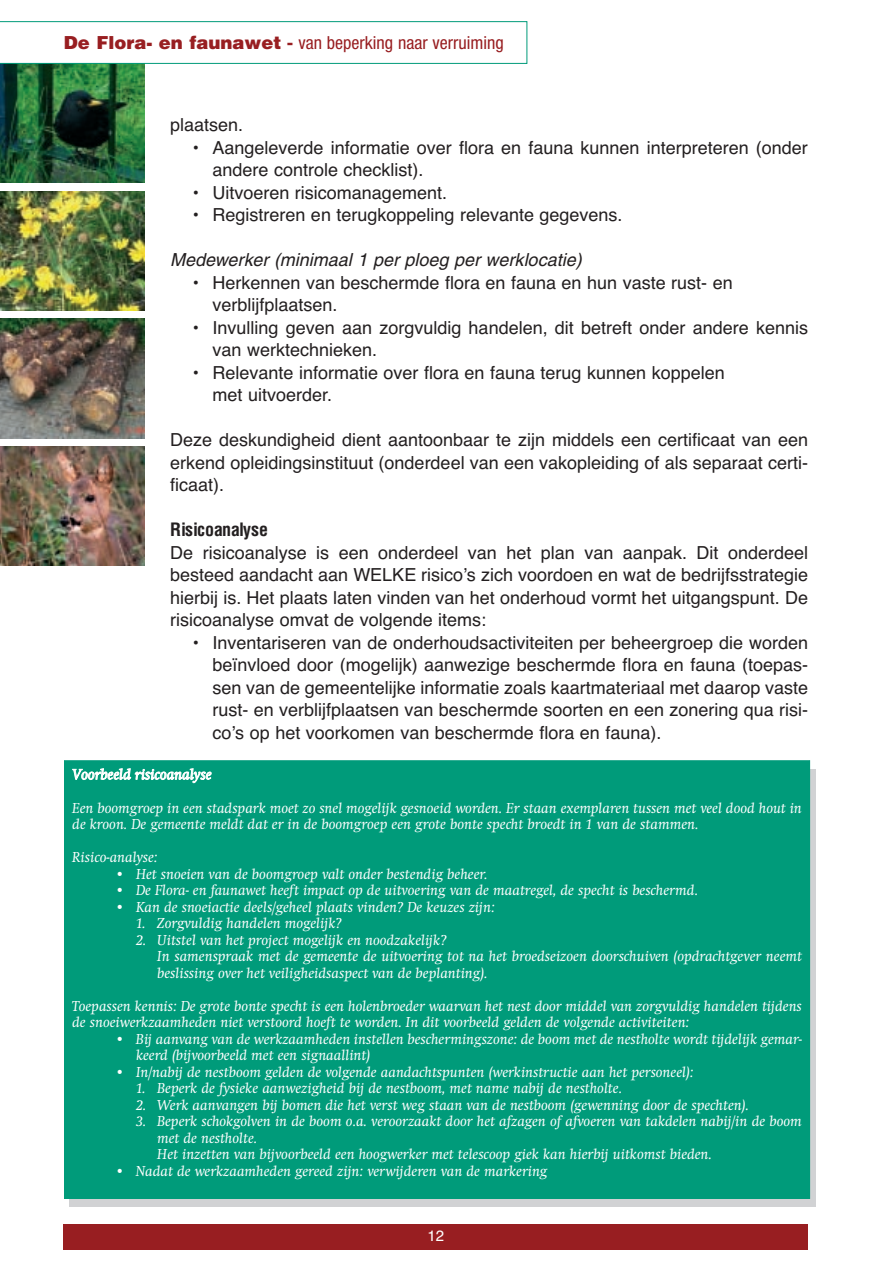
<style>
.page{position:relative;width:893px;height:1263px;background:#fff}
.page>*{position:absolute;margin:0;border:0;box-sizing:border-box;transform-origin:0 0}
.t1{font:18px/22.5px "Helvetica";color:#231f20}
.t2{font:condensed 18px "Helvetica Neue";color:#981e21}
.t3{font:italic 18px "Helvetica";color:#231f20}
.t4{font:700 condensed 18px "Helvetica";color:#231f20}
.t5{font:italic 15px/16.5px "Swift";color:#fff}
.t6{font:15px "Helvetica";color:#fff}
.s1{font-family:"Helvetica";font-weight:900;font-stretch:normal}
.s2{font-family:"Helvetica Bold TT";font-stretch:normal}
</style>
<div class="page">
<svg style="left:69px;top:769px;width:747px;height:438px;background:#b6cbc8"></svg>
<div style="left:64px;top:1225px;width:744px;height:25px;background:#981e21"></div>
<img style="left:0;top:64px;width:145px;height:119px">
<img style="left:0;top:191px;width:145px;height:119px">
<img style="left:0;top:319px;width:145px;height:119px">
<img style="left:0;top:446px;width:145px;height:120px">
<svg style="left:0;top:21px;width:527px;height:43px"></svg>
<div style="left:65px;top:761px;width:744px;height:437px;background:#009b7a"></div>
<p class="t2" style="left:64px;top:37px;width:441px"><span class="s1">De Flora- en faunawet</span> <span class="s2">-</span> van beperking naar verruiming</p>
<p class="t1" style="left:170px;top:114px;width:75px">plaatsen.</p>
<p class="t1" style="left:212px;top:136px;width:597px;text-indent:-21px">• Aangeleverde informatie over flora en fauna kunnen interpreteren (onder andere controle checklist).</p>
<p class="t1" style="left:191px;top:181px;width:257px">• Uitvoeren risicomanagement.</p>
<p class="t1" style="left:191px;top:204px;width:433px">• Registreren en terugkoppeling relevante gegevens.</p>
<p class="t3" style="left:170px;top:253px;width:413px">Medewerker (minimaal 1 per ploeg per werklocatie)</p>
<p class="t1" style="left:213px;top:271px;width:522px;text-indent:-21px">• Herkennen van beschermde flora en fauna en hun vaste rust- en verblijfplaatsen.</p>
<p class="t1" style="left:213px;top:316px;width:597px;text-indent:-21px">• Invulling geven aan zorgvuldig handelen, dit betreft onder andere kennis van werktechnieken.</p>
<p class="t1" style="left:213px;top:361px;width:514px;text-indent:-21px">• Relevante informatie over flora en fauna terug kunnen koppelen met uitvoerder.</p>
<p class="t1" style="left:170px;top:429px;width:639px;text-align:justify">Deze deskundigheid dient aantoonbaar te zijn middels een certificaat van een erkend opleidingsinstituut (onderdeel van een vakopleiding of als separaat certi&shy;ficaat).</p>
<p class="t4" style="left:170px;top:523px;width:99px">Risicoanalyse</p>
<p class="t1" style="left:170px;top:541px;width:639px;text-align:justify">De risicoanalyse is een onderdeel van het plan van aanpak. Dit onderdeel besteed aandacht aan WELKE risico’s zich voordoen en wat de bedrijfsstrategie hierbij is. Het plaats laten vinden van het onderhoud vormt het uitgangspunt. De risicoanalyse omvat de volgende items:</p>
<p class="t1" style="left:213px;top:631px;width:597px;text-align:justify;text-indent:-21px">• Inventariseren van de onderhoudsactiviteiten per beheergroep die worden beïnvloed door (mogelijk) aanwezige beschermde flora en fauna (toepas&shy;sen van de gemeentelijke informatie zoals kaartmateriaal met daarop vaste rust- en verblijfplaatsen van beschermde soorten en een zonering qua risi&shy;co’s op het voorkomen van beschermde flora en fauna).</p>
<p class="t5" style="left:73px;top:766px;width:140px">Voorbeeld risicoanalyse</p>
<p class="t5" style="left:72px;top:799px;width:731px">Een boomgroep in een stadspark moet zo snel mogelijk gesnoeid worden. Er staan exemplaren tussen met veel dood hout in de kroon. De gemeente meldt dat er in de boomgroep een grote bonte specht broedt in 1 van de stammen.</p>
<p class="t5" style="left:72px;top:849px;width:87px">Risico-analyse:</p>
<p class="t5" style="left:115px;top:865px;width:374px">• Het snoeien van de boomgroep valt onder bestendig beheer.</p>
<p class="t5" style="left:115px;top:882px;width:585px">• De Flora- en faunawet heeft impact op de uitvoering van de maatregel, de specht is beschermd.</p>
<p class="t5" style="left:115px;top:898px;width:381px">• Kan de snoeiactie deels/geheel plaats vinden? De keuzes zijn:</p>
<p class="t5" style="left:136px;top:915px;width:207px">1. Zorgvuldig handelen mogelijk?</p>
<p class="t5" style="left:157px;top:931px;width:646px;text-indent:-21px">2. Uitstel van het project mogelijk en noodzakelijk?<br>In samenspraak met de gemeente de uitvoering tot na het broedseizoen doorschuiven (opdrachtgever neemt beslissing over het veiligheidsaspect van de beplanting).</p>
<p class="t5" style="left:72px;top:997px;width:731px">Toepassen kennis: De grote bonte specht is een holenbroeder waarvan het nest door middel van zorgvuldig handelen tijdens de snoeiwerkzaamheden niet verstoord hoeft te worden. In dit voorbeeld gelden de volgende activiteiten:</p>
<p class="t5" style="left:136px;top:1030px;width:667px;text-indent:-21px">• Bij aanvang van de werkzaamheden instellen beschermingszone: de boom met de nestholte wordt tijdelijk gemar&shy;keerd (bijvoorbeeld met een signaallint)</p>
<p class="t5" style="left:115px;top:1063px;width:580px">• In/nabij de nestboom gelden de volgende aandachtspunten (werkinstructie aan het personeel):</p>
<p class="t5" style="left:136px;top:1080px;width:488px">1. Beperk de fysieke aanwezigheid bij de nestboom, met name nabij de nestholte.</p>
<p class="t5" style="left:136px;top:1096px;width:614px">2. Werk aanvangen bij bomen die het verst weg staan van de nestboom (gewenning door de spechten).</p>
<p class="t5" style="left:157px;top:1113px;width:646px;text-indent:-21px">3. Beperk schokgolven in de boom o.a. veroorzaakt door het afzagen of afvoeren van takdelen nabij/in de boom met de nestholte.<br>Het inzetten van bijvoorbeeld een hoogwerker met telescoop giek kan hierbij uitkomst bieden.</p>
<p class="t5" style="left:115px;top:1162px;width:434px">• Nadat de werkzaamheden gereed zijn: verwijderen van de markering</p>
<p class="t6" style="left:427px;top:1227px;width:18px">12</p>
</div>
